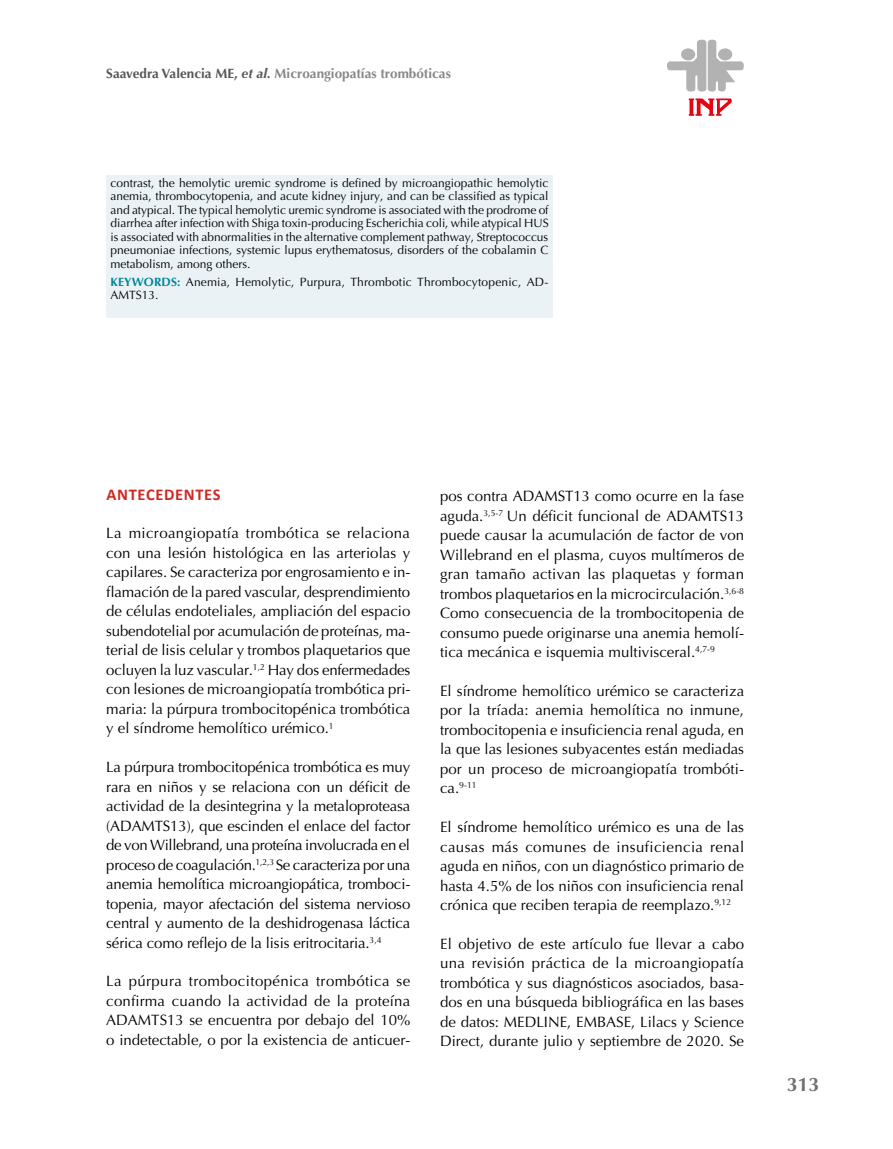
<style>
.page{position:relative;width:893px;height:1149px;background:#fff}
.page>*{position:absolute;margin:0;border:0;box-sizing:border-box;transform-origin:0 0}
.t1{font:700 19.5px "Optima";color:#706f6f}
.t2{font:700 16.5px "Calibri";letter-spacing:.04em;color:#cf2924}
.t3{font:15px/19.5px "Optima";color:#000;text-align:justify}
.t4{font:700 13.5px "Optima";color:#878787}
.t5{font:12px/13.5px "Optima";color:#000;text-align:justify}
.t6{font:8.7px "Optima";color:#000}
.s1{color:#575756}
.s2{font-style:italic;color:#575756}
.s3{font-weight:700;color:#008699}
.s4{font-size:15px}
</style>
<div class="page">
<svg style="left:689px;top:98px;width:43px;height:18px"></svg>
<svg style="left:667px;top:39px;width:77px;height:53px"></svg>
<div style="left:718px;top:48px;width:14px;height:12px;background:#b3b2b2;border-radius:50%"></div>
<div style="left:106px;top:175px;width:447px;height:143px;background:#ebf2f5"></div>
<p class="t4" style="left:106px;top:66px;width:346px"><span class="s1">Saavedra Valencia ME,</span> <span class="s2">et al.</span> Microangiopatías trombóticas</p>
<p class="t5" style="left:111px;top:176px;width:440px">contrast, the hemolytic uremic syndrome is defined by microangiopathic hemolytic anemia, thrombocytopenia, and acute kidney injury, and can be classified as typical and atypical. The typical hemolytic uremic syndrome is associated with the prodrome of diarrhea after infection with Shiga toxin-producing Escherichia coli, while atypical HUS is associated with abnormalities in the alternative complement pathway, Streptococcus pneumoniae infections, systemic lupus erythematosus, disorders of the cobalamin C metabolism, among others.</p>
<p class="t5" style="left:111px;top:275px;width:439px"><span class="s3">KEYWORDS:</span> Anemia, Hemolytic, Purpura, Thrombotic Thrombocytopenic, AD-<br>AMTS13.</p>
<p class="t2" style="left:107px;top:483px;width:115px">ANTECEDENTES</p>
<p class="t3" style="left:106px;top:523px;width:306px">La microangiopatía trombótica se relaciona con una lesión histológica en las arteriolas y capilares. Se caracteriza por engrosamiento e in&shy;flamación de la pared vascular, desprendimiento de células endoteliales, ampliación del espacio subendotelial por acumulación de proteínas, ma&shy;terial de lisis celular y trombos plaquetarios que ocluyen la luz vascular.<sup>1,2</sup> Hay dos enfermedades con lesiones de microangiopatía trombótica pri&shy;maria: la púrpura trombocitopénica trombótica y el síndrome hemolítico urémico.<sup>1</sup></p>
<p class="t3" style="left:106px;top:757px;width:306px">La púrpura trombocitopénica trombótica es muy rara en niños y se relaciona con un déficit de actividad de la desintegrina y la metaloproteasa (ADAMTS13), que escinden el enlace del factor de von Willebrand, una proteína involucrada en el proceso de coagulación.<sup>1,2,3</sup> Se caracteriza por una anemia hemolítica microangiopática, tromboci&shy;topenia, mayor afectación del sistema nervioso central y aumento de la deshidrogenasa láctica sérica como reflejo de la lisis eritrocitaria.<sup>3,4</sup></p>
<p class="t3" style="left:106px;top:971px;width:306px">La púrpura trombocitopénica trombótica se confirma cuando la actividad de la proteína ADAMTS13 se encuentra por debajo del 10% o indetectable, o por la existencia de anticuer-</p>
<p class="t3" style="left:440px;top:486px;width:306px">pos contra ADAMST13 como ocurre en la fase aguda.<sup>3,5-7</sup> Un déficit funcional de ADAMTS13 puede causar la acumulación de factor de von Willebrand en el plasma, cuyos multímeros de gran tamaño activan las plaquetas y forman trombos plaquetarios en la microcirculación.<sup>3,6-8<br></sup>Como consecuencia de la trombocitopenia de consumo puede originarse una anemia hemolí&shy;tica mecánica e isquemia multivisceral.<sup>4,7-9</sup></p>
<p class="t3" style="left:440px;top:681px;width:306px">El síndrome hemolítico urémico se caracteriza por la tríada: anemia hemolítica no inmune, trombocitopenia e insuficiencia renal aguda, en la que las lesiones subyacentes están mediadas por un proceso de microangiopatía trombóti-</p>
<p class="t6" style="left:440px;top:780px;width:38px"><span class="s4">ca.</span>9-11</p>
<p class="t3" style="left:440px;top:817px;width:306px">El síndrome hemolítico urémico es una de las causas más comunes de insuficiencia renal aguda en niños, con un diagnóstico primario de hasta 4.5% de los niños con insuficiencia renal crónica que reciben terapia de reemplazo.<sup>9,12</sup></p>
<p class="t3" style="left:440px;top:933px;width:306px">El objetivo de este artículo fue llevar a cabo una revisión práctica de la microangiopatía trombótica y sus diagnósticos asociados, basa&shy;dos en una búsqueda bibliográfica en las bases de datos: MEDLINE, EMBASE, Lilacs y Science Direct, durante julio y septiembre de 2020. Se</p>
<h1 class="t1" style="left:787px;top:1072px;width:34px">313</h1>
</div>
